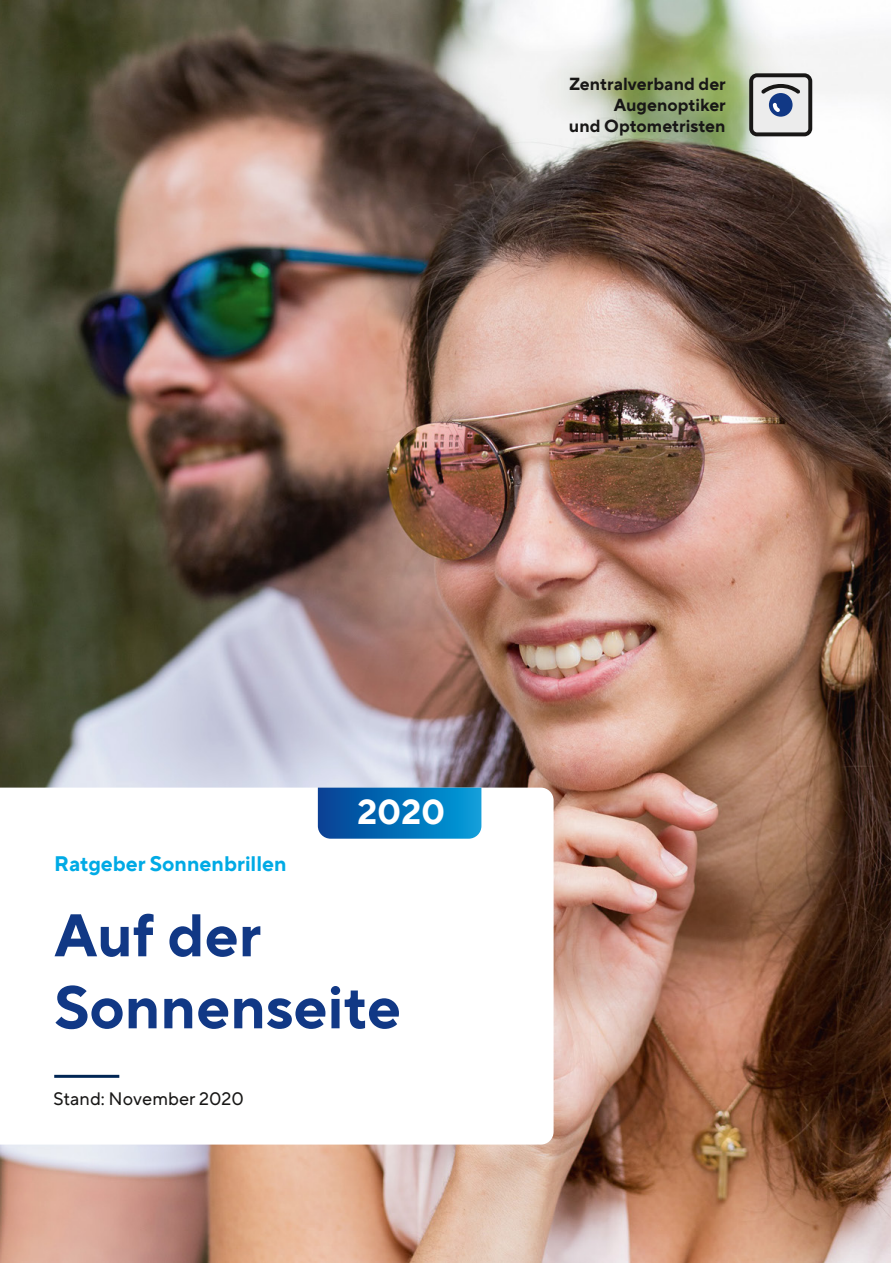
<style>
.page{position:relative;width:893px;height:1263px;background:#fff}
.page>*{position:absolute;margin:0;border:0;box-sizing:border-box;transform-origin:0 0}
.t1{font:700 60px/72px "TT Norms Pro";color:#113885}
.t2{font:700 34.5px "TT Norms Pro";color:#fff}
.t3{font:700 21px "TT Norms Pro";color:#00aae5}
.t4{font:18px "TT Norms Pro";color:#181716}
.t5{font:700 17.4px/21.3px "TT Norms Pro";color:#181716;text-align:right}
</style>
<div class="page">
<img style="left:0;top:1px;width:890px;height:1262px">
<svg style="left:0;top:788px;width:554px;height:356px"></svg>
<svg style="left:318px;top:788px;width:163px;height:51px;background:#0671b8"></svg>
<svg style="left:749px;top:73px;width:63px;height:63px;background:#9fa3aa"></svg>
<hr style="left:54px;top:1075px;width:65px;height:3px;background:#002654">
<p class="t5" style="left:569px;top:72px;width:158px">Zentralverband der<br>Augenoptiker<br>und Optometristen</p>
<p class="t3" style="left:54px;top:848px;width:234px">Ratgeber Sonnenbrillen</p>
<h2 class="t2" style="left:357px;top:787px;width:89px">2020</h2>
<h1 class="t1" style="left:54px;top:895px;width:348px">Auf der<br>Sonnenseite</h1>
<p class="t4" style="left:53px;top:1085px;width:192px">Stand: November 2020</p>
</div>
